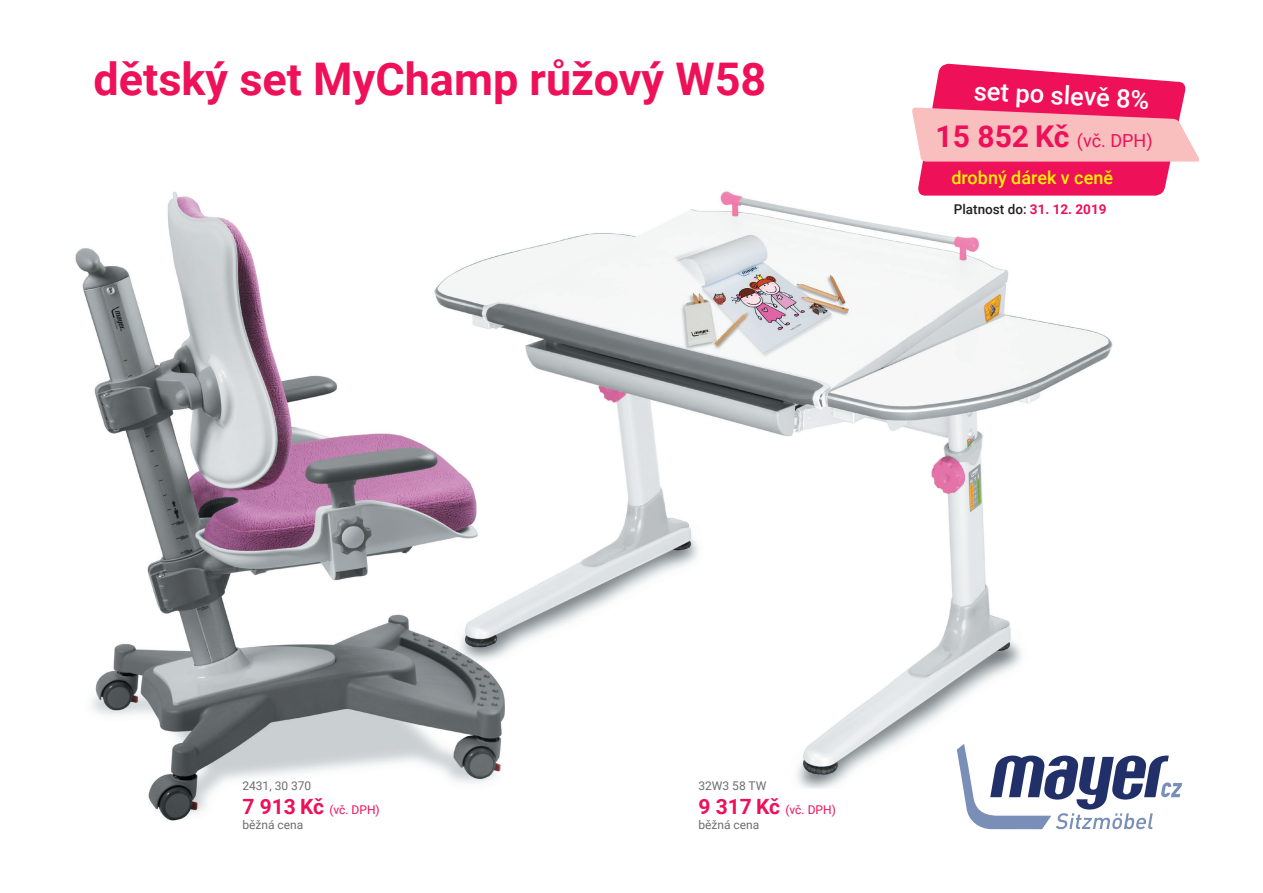
<style>
.page{position:relative;width:1263px;height:893px;background:#fff}
.page>*{position:absolute;margin:0;border:0;box-sizing:border-box;transform-origin:0 0}
.t1{font:700 45px "Roboto";color:#ee1059}
.t2{font:500 25.5px "Roboto";color:#fff}
.t3{font:500 18px "Roboto";color:#fff101}
.t4{font:18px "Roboto";color:#ee1059}
.t5{font:500 13.5px "Roboto";color:#231f20}
.t6{font:12px/24px "Roboto";color:#6c6d70}
.s1{font-weight:700;font-size:30px}
.s2{font-weight:700;color:#ee1059}
.s3{font-weight:700;font-size:21px;color:#ee1059}
.s4{color:#ee1059}
</style>
<div class="page">
<img style="left:75px;top:191px;width:1042px;height:639px">
<svg style="left:957px;top:744px;width:225px;height:85px"></svg>
<svg style="left:911px;top:64px;width:288px;height:132px"></svg>
<h1 class="t1" style="left:94px;top:47px;width:674px">dětský set MyChamp růžový W58</h1>
<h2 class="t2" style="left:975px;top:73px;width:177px;rotate:3deg">set po slevě 8%</h2>
<h3 class="t4" style="left:935px;top:128px;width:219px"><span class="s1">15 852 Kč</span> (vč. DPH)</h3>
<h3 class="t3" style="left:951px;top:165px;width:163px">drobný dárek v ceně</h3>
<p class="t5" style="left:954px;top:200px;width:154px">Platnost do: <span class="s2">31. 12. 2019</span></p>
<p class="t6" style="left:242px;top:773px;width:139px">2431, 30 370<br><span class="s3">7 913 Kč</span> <span class="s4">(vč. DPH)</span></p>
<p class="t6" style="left:242px;top:812px;width:62px">běžná cena</p>
<p class="t6" style="left:698px;top:773px;width:139px">32W3 58 TW<br><span class="s3">9 317 Kč</span> <span class="s4">(vč. DPH)</span></p>
<p class="t6" style="left:698px;top:812px;width:62px">běžná cena</p>
</div>
